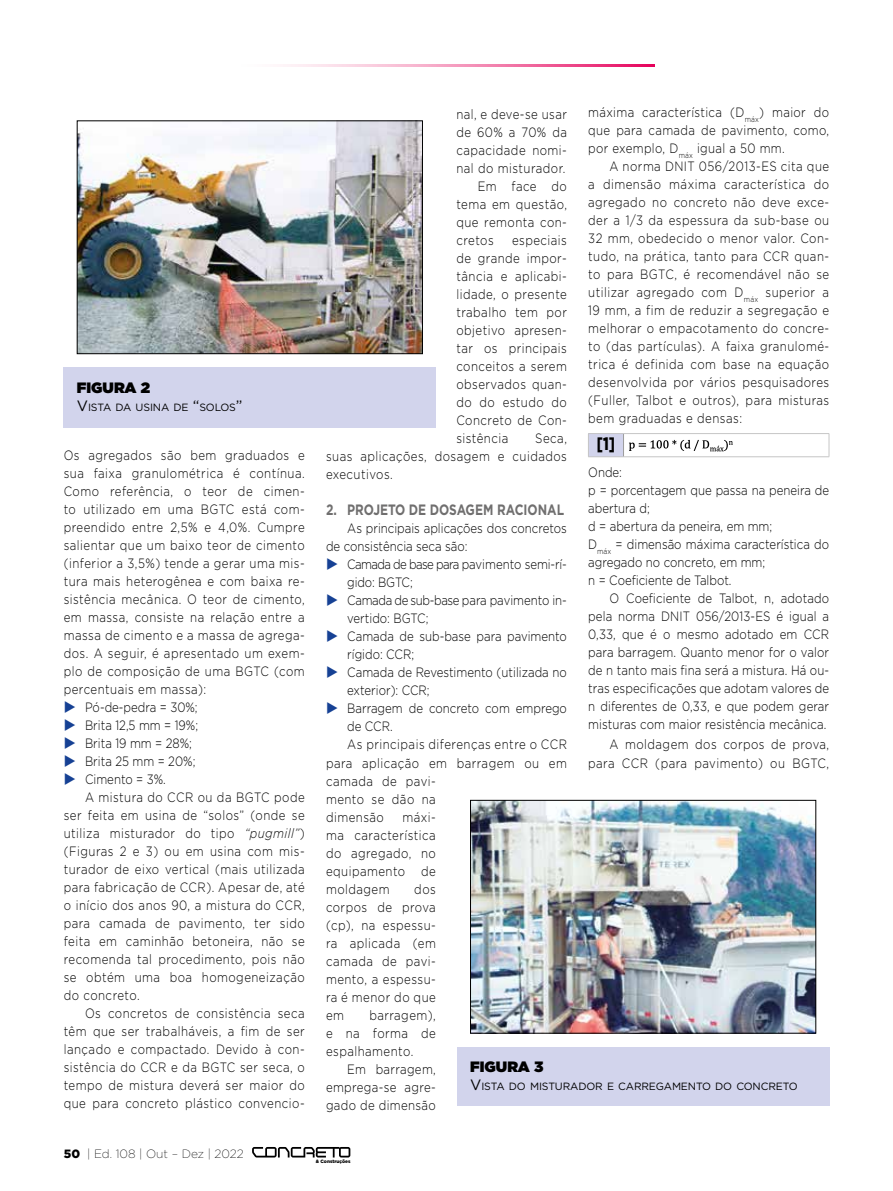
<style>
.page{position:relative;width:893px;height:1191px;background:#fff}
.page>*{position:absolute;margin:0;border:0;box-sizing:border-box;transform-origin:0 0}
.t1{font:900 18px "Gotham";color:#000;scale:.75 1}
.t2{font:700 15px "Gotham";letter-spacing:-.005em;color:#706f6f;scale:.8 1}
.t3{font:900 15px "Gotham";color:#000}
.t4{font:300 13.5px/18px "Gotham";letter-spacing:.04em;color:#000;text-align:justify;scale:.85 1}
.t5{font:300 13.5px/18px "Gotham";color:#000;scale:.85 1}
.t6{font:300 13.5px/18px "Gotham";letter-spacing:-.01em;color:#000;scale:.85 1}
.t7{font:200 12px "Gotham";color:#000}
.t8{font:10.5px "Gotham";letter-spacing:-.015em;color:#000}
.t9{font:900 4.8px "Gotham";color:#000}
.s1{font-size:15px}
.s2{color:#164194}
.s3{font-style:italic}
.s4{font-weight:900}
</style>
<div class="page">
<div style="left:251px;top:1145px;width:101px;height:14px;background:#fff;opacity:.81"></div>
<svg style="left:252px;top:1147px;width:98px;height:10px"></svg>
<div style="left:315px;top:1158px;width:36px;height:5px;background:#fff"></div>
<hr style="left:237px;top:64px;width:418px;height:2px;background:#e6005b">
<div style="left:457px;top:1047px;width:372px;height:59px;background:#d2d4ec"></div>
<img style="left:472px;top:802px;width:342px;height:229px">
<div style="left:470px;top:800px;width:346px;height:233px;border:1px solid #000"></div>
<div style="left:588px;top:433px;width:35px;height:24px;background:#d2d4ec"></div>
<hr style="left:588px;top:433px;width:35px;height:1px;background:#c6c6c6">
<svg style="left:588px;top:434px;width:1px;height:22px"></svg>
<hr style="left:623px;top:433px;width:206px;height:1px;background:#c6c6c6">
<svg style="left:829px;top:434px;width:1px;height:22px"></svg>
<hr style="left:588px;top:456px;width:35px;height:1px;background:#c6c6c6">
<hr style="left:623px;top:456px;width:206px;height:1px;background:#c6c6c6">
<svg style="left:623px;top:434px;width:110px;height:22px"></svg>
<div style="left:64px;top:367px;width:372px;height:60px;background:#d2d4ec"></div>
<img style="left:79px;top:123px;width:342px;height:229px">
<div style="left:77px;top:121px;width:346px;height:233px;border:1px solid #000"></div>
<p class="t3" style="left:77px;top:376px;width:75px">FIGURA 2</p>
<p class="t8" style="left:77px;top:400px;width:167px"><span class="s1">V</span>ISTA DA USINA DE <span class="s1">“</span>SOLOS<span class="s1">”</span></p>
<p class="t4" style="left:64px;top:445px;width:285px">Os agregados são bem graduados e sua faixa granulométrica é contínua.<br>Como referência, o teor de cimen&shy;to utilizado em uma BGTC está com&shy;preendido entre 2,5% e 4,0%. Cumpre salientar que um baixo teor de cimento (inferior a 3,5%) tende a gerar uma mis&shy;tura mais heterogênea e com baixa re&shy;sistência mecânica. O teor de cimento, em massa, consiste na relação entre a massa de cimento e a massa de agrega&shy;dos. A seguir, é apresentado um exem&shy;plo de composição de uma BGTC (com percentuais em massa):</p>
<p class="t5" style="left:64px;top:697px;width:159px"><span class="s2">◆</span> Pó-de-pedra = 30%;</p>
<p class="t5" style="left:64px;top:715px;width:160px"><span class="s2">◆</span> Brita 12,5 mm = 19%;</p>
<p class="t5" style="left:64px;top:733px;width:152px"><span class="s2">◆</span> Brita 19 mm = 28%;</p>
<p class="t5" style="left:64px;top:751px;width:156px"><span class="s2">◆</span> Brita 25 mm = 20%;</p>
<p class="t5" style="left:64px;top:769px;width:122px"><span class="s2">◆</span> Cimento = 3%.</p>
<p class="t4" style="left:85px;top:787px;width:260px">A mistura do CCR ou da BGTC pode</p>
<p class="t4" style="left:64px;top:805px;width:285px">ser feita em usina de “solos” (onde se</p>
<p class="t4" style="left:64px;top:823px;width:285px">utiliza misturador do tipo <span class="s3">“pugmill”</span>)</p>
<p class="t4" style="left:64px;top:841px;width:285px">(Figuras 2 e 3) ou em usina com mis-</p>
<p class="t4" style="left:64px;top:859px;width:285px">turador de eixo vertical (mais utilizada</p>
<p class="t4" style="left:64px;top:877px;width:285px">para fabricação de CCR). Apesar de, até</p>
<p class="t4" style="left:64px;top:895px;width:285px">o início dos anos 90, a mistura do CCR,</p>
<p class="t4" style="left:64px;top:913px;width:285px">para camada de pavimento, ter sido</p>
<p class="t4" style="left:64px;top:931px;width:285px">feita em caminhão betoneira, não se</p>
<p class="t4" style="left:64px;top:949px;width:285px">recomenda tal procedimento, pois não</p>
<p class="t4" style="left:64px;top:967px;width:285px">se obtém uma boa homogeneização</p>
<p class="t4" style="left:64px;top:985px;width:91px">do concreto.</p>
<p class="t4" style="left:85px;top:1003px;width:260px">Os concretos de consistência seca</p>
<p class="t4" style="left:64px;top:1021px;width:285px">têm que ser trabalháveis, a fim de ser</p>
<p class="t4" style="left:64px;top:1039px;width:285px">lançado e compactado. Devido à con-</p>
<p class="t4" style="left:64px;top:1057px;width:285px">sistência do CCR e da BGTC ser seca, o</p>
<p class="t4" style="left:64px;top:1075px;width:285px">tempo de mistura deverá ser maior do</p>
<p class="t4" style="left:64px;top:1093px;width:285px">que para concreto plástico convencio-</p>
<p class="t4" style="left:588px;top:103px;width:285px">máxima característica (D<sub>máx</sub>) maior do que para camada de pavimento, como, por exemplo, D<sub>máx</sub> igual a 50 mm.</p>
<p class="t4" style="left:588px;top:157px;width:285px;text-indent:21px">A norma DNIT 056/2013-ES cita que a dimensão máxima característica do agregado no concreto não deve exce&shy;der a 1/3 da espessura da sub-base ou 32 mm, obedecido o menor valor. Con&shy;tudo, na prática, tanto para CCR quan&shy;to para BGTC, é recomendável não se utilizar agregado com D<sub>máx</sub> superior a 19 mm, a fim de reduzir a segregação e melhorar o empacotamento do concre&shy;to (das partículas). A faixa granulomé&shy;trica é definida com base na equação desenvolvida por vários pesquisadores (Fuller, Talbot e outros), para misturas bem graduadas e densas:</p>
<h1 class="t1" style="left:597px;top:431px;width:26px">[1]</h1>
<p class="t5" style="left:588px;top:463px;width:285px">Onde:<br>p = porcentagem que passa na peneira de abertura d;<br>d = abertura da peneira, em mm;<br>D<sub>máx</sub> = dimensão máxima característica do agregado no concreto, em mm;<br>n = Coeficiente de Talbot.</p>
<p class="t4" style="left:588px;top:589px;width:285px;text-indent:21px">O Coeficiente de Talbot, n, adotado pela norma DNIT 056/2013-ES é igual a 0,33, que é o mesmo adotado em CCR para barragem. Quanto menor for o valor de n tanto mais fina será a mistura. Há ou&shy;tras especificações que adotam valores de n diferentes de 0,33, e que podem gerar misturas com maior resistência mecânica.</p>
<p class="t4" style="left:588px;top:734px;width:285px;line-height:19.5px;text-align:right">A moldagem dos corpos de prova, para CCR (para pavimento) ou BGTC,</p>
<p class="t4" style="left:456px;top:105px;width:132px">nal, e deve-se usar</p>
<p class="t4" style="left:456px;top:123px;width:132px">de 60% a 70% da</p>
<p class="t4" style="left:456px;top:141px;width:132px">capacidade nomi-</p>
<p class="t4" style="left:456px;top:159px;width:130px">nal do misturador.</p>
<p class="t4" style="left:478px;top:177px;width:107px">Em face do</p>
<p class="t4" style="left:456px;top:195px;width:132px">tema em questão,</p>
<p class="t4" style="left:456px;top:213px;width:132px">que remonta con-</p>
<p class="t4" style="left:456px;top:231px;width:45px">cretos</p>
<p class="t4" style="left:456px;top:231px;width:132px;text-indent:56px">especiais de grande impor&shy;tância e aplicabi&shy;lidade, o presente trabalho tem por objetivo apresen&shy;tar os principais conceitos a serem observados quan&shy;do do estudo do Concreto de Con&shy;sistência</p>
<p class="t4" style="left:326px;top:429px;width:285px;text-indent:209px">Seca, suas aplicações, dosagem e cuidados executivos.</p>
<p class="t2" style="left:326px;top:500px;width:299px">2. PROJETO DE DOSAGEM RACIONAL</p>
<p class="t5" style="left:326px;top:519px;width:285px;text-indent:21px">As principais aplicações dos concretos de consistência seca são:</p>
<p class="t6" style="left:347px;top:555px;width:260px;text-indent:-21px"><span class="s2">◆</span> Camada de base para pavimento semi-rí&shy;gido: BGTC;</p>
<p class="t5" style="left:347px;top:591px;width:260px;text-indent:-21px"><span class="s2">◆</span> Camada de sub-base para pavimento in&shy;vertido: BGTC;</p>
<p class="t5" style="left:347px;top:627px;width:260px;text-indent:-21px"><span class="s2">◆</span> Camada de sub-base para pavimento rígido: CCR;</p>
<p class="t5" style="left:347px;top:663px;width:260px;text-indent:-21px"><span class="s2">◆</span> Camada de Revestimento (utilizada no exterior): CCR;</p>
<p class="t5" style="left:326px;top:699px;width:285px"><span class="s2">◆</span> Barragem de concreto com emprego</p>
<p class="t4" style="left:347px;top:717px;width:55px">de CCR.</p>
<p class="t4" style="left:347px;top:735px;width:260px">As principais diferenças entre o CCR</p>
<p class="t4" style="left:326px;top:753px;width:285px">para aplicação em barragem ou em</p>
<p class="t4" style="left:326px;top:771px;width:131px">camada de pavi-</p>
<p class="t4" style="left:326px;top:789px;width:131px">mento se dão na</p>
<p class="t4" style="left:326px;top:807px;width:70px">dimensão</p>
<p class="t4" style="left:326px;top:807px;width:131px;text-indent:76px">máxi&shy;ma característica do agregado, no equipamento de moldagem</p>
<p class="t4" style="left:326px;top:879px;width:131px;text-indent:88px">dos corpos de prova (cp), na espessu&shy;ra aplicada (em camada de pavi&shy;mento, a espessu&shy;ra é menor do que em</p>
<p class="t4" style="left:326px;top:1005px;width:131px;text-indent:43px">barragem), e na forma de espalhamento.</p>
<p class="t4" style="left:326px;top:1059px;width:131px;text-indent:21px">Em barragem, emprega-se agre&shy;gado de dimensão</p>
<p class="t3" style="left:470px;top:1056px;width:75px">FIGURA 3</p>
<p class="t8" style="left:470px;top:1079px;width:329px"><span class="s1">V</span>ISTA DO MISTURADOR E CARREGAMENTO DO CONCRETO</p>
<p class="t7" style="left:64px;top:1145px;width:181px"><span class="s4">50</span> | Ed. 108 | Out – Dez | 2022</p>
<p class="t9" style="left:316px;top:1157px;width:36px">&amp; Construções</p>
</div>
